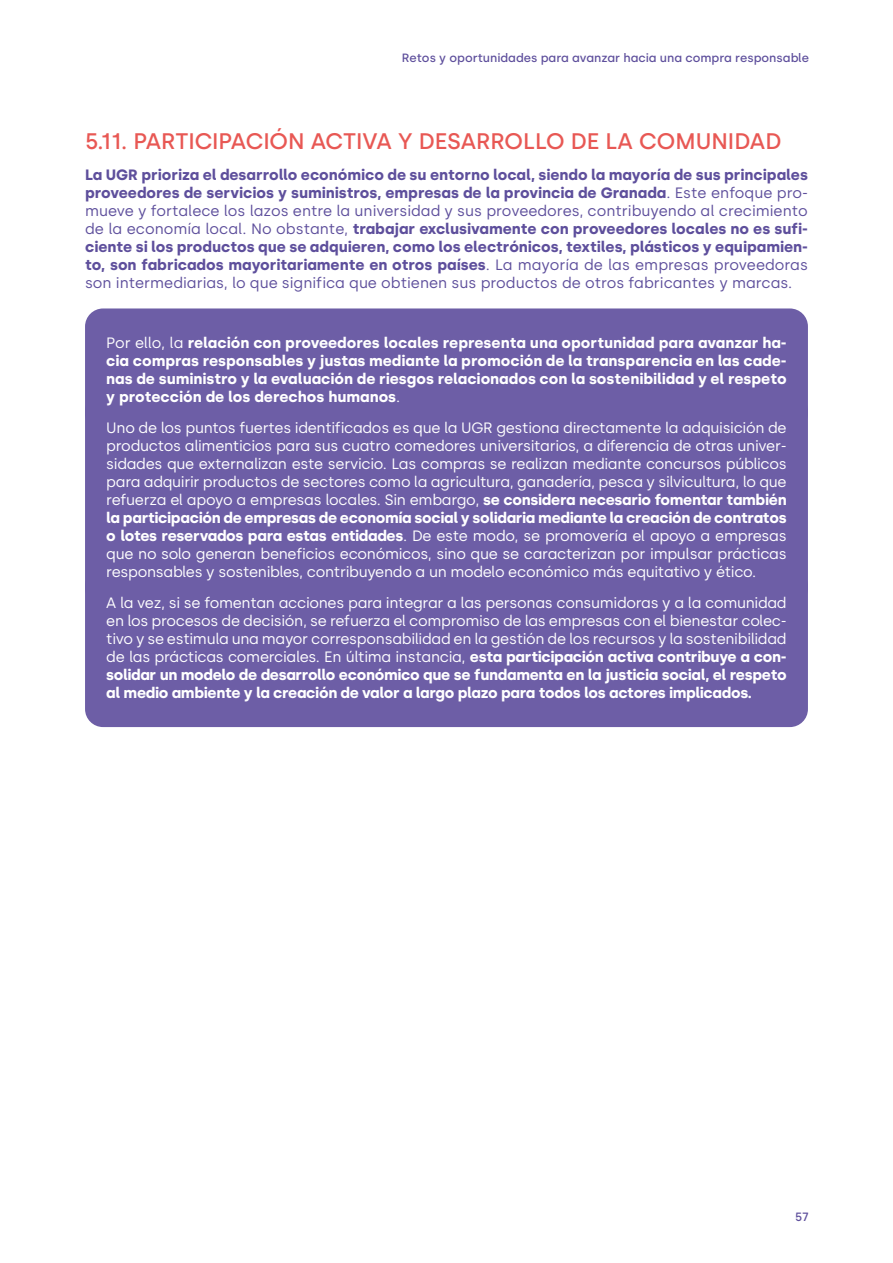
<style>
.page{position:relative;width:893px;height:1263px;background:#fff}
.page>*{position:absolute;margin:0;border:0;box-sizing:border-box;transform-origin:0 0}
.t1{font:500 22.5px "Silka";color:#e85854}
.t2{font:15px/18px "Silka";letter-spacing:-.02em;color:#fff;text-align:justify}
.t3{font:700 15px/18px "Silka";color:#5e4f9c;text-align:justify}
.t4{font:700 15px/18px "Silka";color:#fff;text-align:justify}
.t5{font:500 12px "Silka";color:#5e4f9c}
.s1{font-weight:400}
.s2{font-weight:700}
</style>
<div class="page">
<div style="left:85px;top:308px;width:723px;height:123px;background:#6d5ea6;border-radius:18px"></div>
<div style="left:85px;top:393px;width:723px;height:213px;background:#6d5ea6;border-radius:18px"></div>
<div style="left:85px;top:568px;width:723px;height:159px;background:#6d5ea6;border-radius:18px"></div>
<p class="t5" style="left:402px;top:51px;width:409px">Retos y oportunidades para avanzar hacia una compra responsable</p>
<h1 class="t1" style="left:85px;top:128px;width:698px">5.11. PARTICIPACIÓN ACTIVA Y DESARROLLO DE LA COMUNIDAD</h1>
<p class="t3" style="left:85px;top:165px;width:724px">La UGR prioriza el desarrollo económico de su entorno local, siendo la mayoría de sus principales proveedores de servicios y suministros, empresas de la provincia de Granada<span class="s1">. Este enfoque pro&shy;mueve y fortalece los lazos entre la universidad y sus proveedores, contribuyendo al crecimiento de la economía local. No obstante,</span> trabajar exclusivamente con proveedores locales no es sufi&shy;ciente si los productos que se adquieren, como los electrónicos, textiles, plásticos y equipamien&shy;to, son fabricados mayoritariamente en otros países<span class="s1">. La mayoría de las empresas proveedoras son intermediarias, lo que significa que obtienen sus productos de otros fabricantes y marcas.</span></p>
<p class="t4" style="left:106px;top:334px;width:682px"><span class="s1">Por ello, la</span> relación con proveedores locales representa una oportunidad para avanzar ha&shy;cia compras responsables y justas mediante la promoción de la transparencia en las cade&shy;nas de suministro y la evaluación de riesgos relacionados con la sostenibilidad y el respeto y protección de los derechos humanos<span class="s1">.</span></p>
<p class="t2" style="left:106px;top:419px;width:682px">Uno de los puntos fuertes identificados es que la UGR gestiona directamente la adquisición de productos alimenticios para sus cuatro comedores universitarios, a diferencia de otras univer&shy;sidades que externalizan este servicio. Las compras se realizan mediante concursos públicos para adquirir productos de sectores como la agricultura, ganadería, pesca y silvicultura, lo que refuerza el apoyo a empresas locales. Sin embargo, <span class="s2">se considera necesario fomentar también la participación de empresas de economía social y solidaria mediante la creación de contratos o lotes reservados para estas entidades</span>. De este modo, se promovería el apoyo a empresas que no solo generan beneficios económicos, sino que se caracterizan por impulsar prácticas responsables y sostenibles, contribuyendo a un modelo económico más equitativo y ético.</p>
<p class="t2" style="left:106px;top:593px;width:682px">A la vez, si se fomentan acciones para integrar a las personas consumidoras y a la comunidad en los procesos de decisión, se refuerza el compromiso de las empresas con el bienestar colec&shy;tivo y se estimula una mayor corresponsabilidad en la gestión de los recursos y la sostenibilidad de las prácticas comerciales. En última instancia, <span class="s2">esta participación activa contribuye a con&shy;solidar un modelo de desarrollo económico que se fundamenta en la justicia social, el respeto al medio ambiente y la creación de valor a largo plazo para todos los actores implicados.</span></p>
<p class="t5" style="left:795px;top:1210px;width:15px">57</p>
</div>
